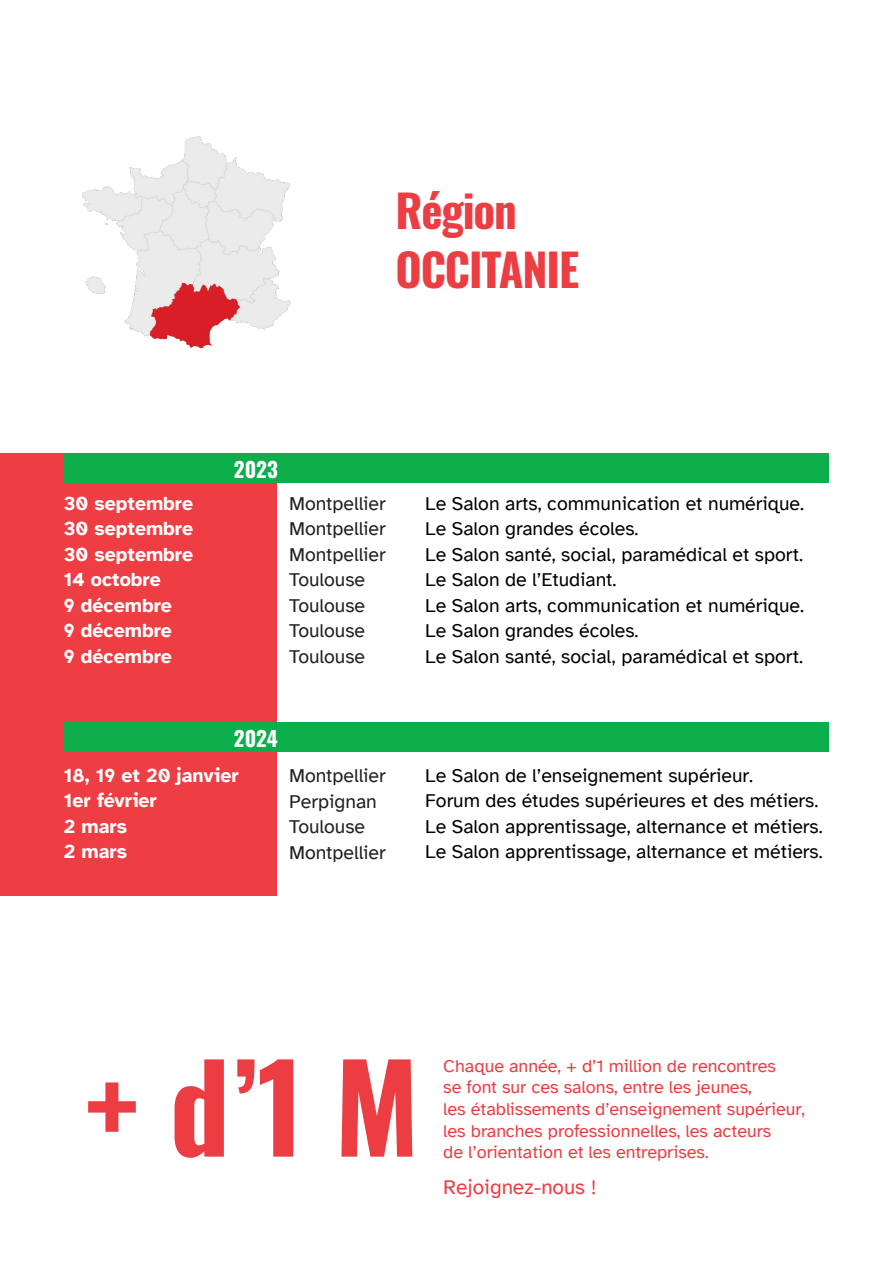
<style>
.page{position:relative;width:893px;height:1263px;background:#fff}
.page>*{position:absolute;margin:0;border:0;box-sizing:border-box;transform-origin:0 0}
.t1{font:700 120px "Oswald";color:#ec3d43}
.t2{font:700 45px/58.5px "Oswald";letter-spacing:-.025em;color:#ec3d42}
.t3{font:700 21px "Oswald";color:#fff}
.t4{font:20.85px "Atkinson Hyperlegible";color:#ec3d43}
.t5{font:19.5px/25.5px "Atkinson Hyperlegible";color:#000001}
.t6{font:700 19.5px/25.5px "Atkinson Hyperlegible";color:#fff}
.t7{font:19.5px/25.5px "Atkinson Hyperlegible";color:#231f20}
.t8{font:18px/21.6px "Atkinson Hyperlegible";color:#ec3d43}
</style>
<div class="page">
<div style="left:0;top:453px;width:276px;height:442px;background:#ee3d43"></div>
<div style="left:64px;top:453px;width:765px;height:30px;background:#0cae4c"></div>
<div style="left:64px;top:722px;width:765px;height:30px;background:#0cae4c"></div>
<img style="left:81px;top:136px;width:210px;height:213px">
<h2 class="t2" style="left:395px;top:185px;width:185px">Région<br>OCCITANIE</h2>
<p class="t6" style="left:64px;top:490px;width:131px">30 septembre<br>30 septembre<br>30 septembre<br>14 octobre<br>9 décembre<br>9 décembre<br>9 décembre</p>
<p class="t3" style="left:234px;top:458px;width:45px">2023</p>
<p class="t7" style="left:289px;top:491px;width:98px">Montpellier<br>Montpellier<br>Montpellier<br>Toulouse<br>Toulouse<br>Toulouse<br>Toulouse</p>
<p class="t3" style="left:234px;top:727px;width:45px">2024</p>
<p class="t6" style="left:64px;top:762px;width:176px">18, 19 et 20 janvier<br>1er février<br>2 mars<br>2 mars</p>
<p class="t7" style="left:289px;top:763px;width:98px">Montpellier<br>Perpignan<br>Toulouse<br>Montpellier</p>
<p class="t5" style="left:425px;top:491px;width:380px">Le Salon arts, communication et numérique.<br>Le Salon grandes écoles.<br>Le Salon santé, social, paramédical et sport.<br>Le Salon de l’Etudiant.<br>Le Salon arts, communication et numérique.<br>Le Salon grandes écoles.<br>Le Salon santé, social, paramédical et sport.</p>
<p class="t5" style="left:425px;top:763px;width:399px">Le Salon de l’enseignement supérieur.<br>Forum des études supérieures et des métiers.<br>Le Salon apprentissage, alternance et métiers.<br>Le Salon apprentissage, alternance et métiers.</p>
<h1 class="t1" style="left:85px;top:1045px;width:336px">+ d’1 M</h1>
<p class="t8" style="left:443px;top:1055px;width:363px">Chaque année, + d’1 million de rencontres<br>se font sur ces salons, entre les jeunes,<br>les établissements d’enseignement supérieur, les branches professionnelles, les acteurs<br>de l’orientation et les entreprises.</p>
<p class="t4" style="left:443px;top:1175px;width:155px">Rejoignez-nous !</p>
</div>
